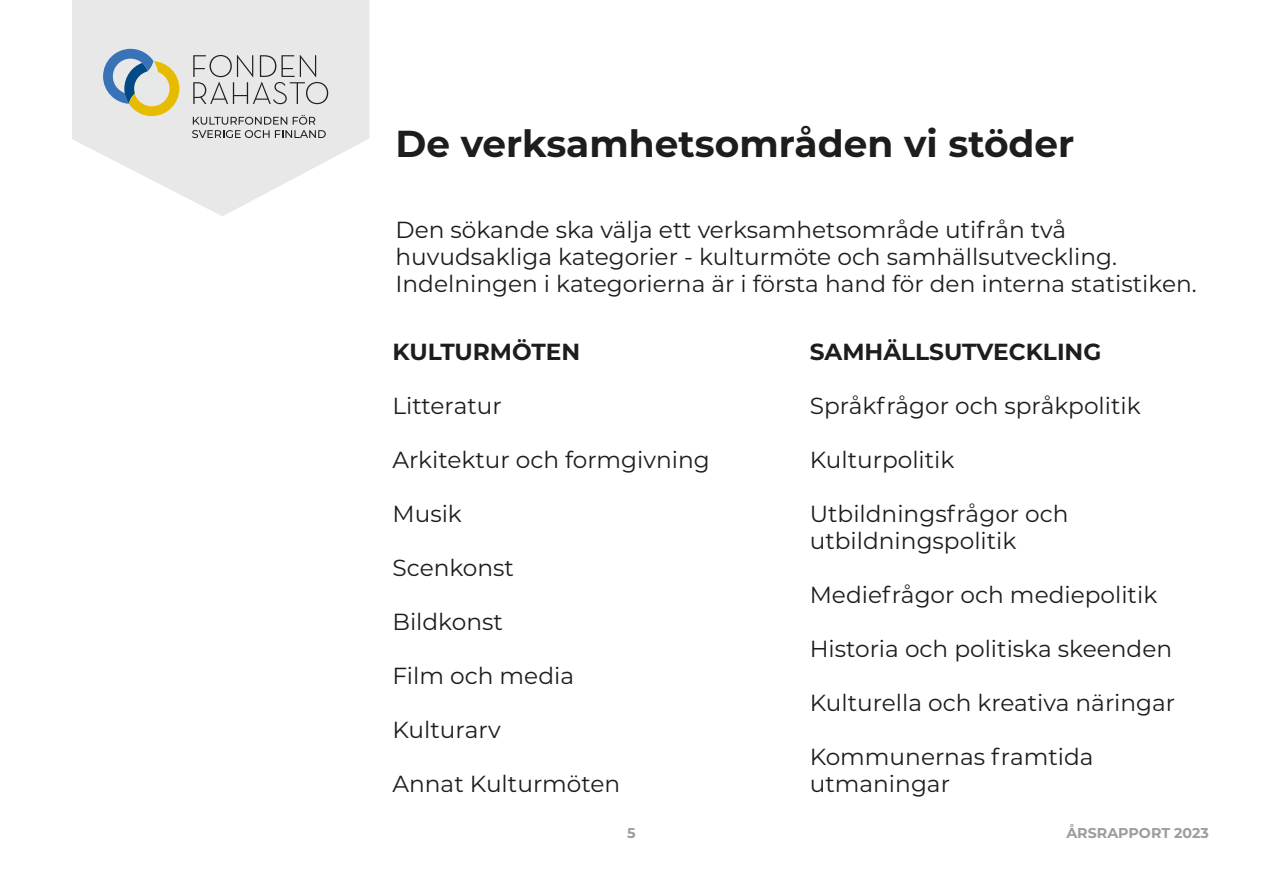
<style>
.page{position:relative;width:1263px;height:893px;background:#fff}
.page>*{position:absolute;margin:0;border:0;box-sizing:border-box;transform-origin:0 0}
.Mid_title_25{font:700 37.5px "Montserrat";color:#1d1d1b}
.body_15_5_base{font:23.25px/27px "Montserrat";color:#1d1d1b}
.allcaps_15_5{font:700 23.25px "Montserrat";color:#1d1d1b}
.t1{font:700 14.25px "Montserrat";color:#9d9d9d}
</style>
<div class="page">
<svg style="left:72px;top:0;width:297px;height:216px;fill:#e8e8e8"></svg>
<svg style="left:193px;top:55px;width:135px;height:49px"></svg>
<svg style="left:103px;top:49px;width:76px;height:67px"></svg>
<svg style="left:192px;top:115px;width:134px;height:23px"></svg>
<p class="Mid_title_25" style="left:395px;top:117px;width:680px">De verksamhetsområden vi stöder</p>
<p class="body_15_5_base" style="left:395px;top:216px;width:803px">Den sökande ska välja ett verksamhetsområde utifrån två huvudsakliga kategorier - kulturmöte och samhällsutveckling.<br>Indelningen i kategorierna är i första hand för den interna statistiken.</p>
<p class="allcaps_15_5" style="left:392px;top:335px;width:189px">KULTURMÖTEN</p>
<p class="body_15_5_base" style="left:392px;top:392px;width:111px">Litteratur</p>
<p class="body_15_5_base" style="left:392px;top:446px;width:319px">Arkitektur och formgivning</p>
<p class="body_15_5_base" style="left:392px;top:500px;width:71px">Musik</p>
<p class="body_15_5_base" style="left:392px;top:554px;width:123px">Scenkonst</p>
<p class="body_15_5_base" style="left:392px;top:608px;width:112px">Bildkonst</p>
<p class="body_15_5_base" style="left:392px;top:662px;width:183px">Film och media</p>
<p class="body_15_5_base" style="left:392px;top:716px;width:110px">Kulturarv</p>
<p class="body_15_5_base" style="left:392px;top:770px;width:229px">Annat Kulturmöten</p>
<p class="allcaps_15_5" style="left:810px;top:335px;width:293px">SAMHÄLLSUTVECKLING</p>
<p class="body_15_5_base" style="left:810px;top:392px;width:333px">Språkfrågor och språkpolitik</p>
<p class="body_15_5_base" style="left:810px;top:446px;width:146px">Kulturpolitik</p>
<p class="body_15_5_base" style="left:810px;top:500px;width:260px">Utbildningsfrågor och utbildningspolitik</p>
<p class="body_15_5_base" style="left:810px;top:581px;width:349px">Mediefrågor och mediepolitik</p>
<p class="body_15_5_base" style="left:810px;top:635px;width:364px">Historia och politiska skeenden</p>
<p class="body_15_5_base" style="left:810px;top:689px;width:367px">Kulturella och kreativa näringar</p>
<p class="body_15_5_base" style="left:810px;top:743px;width:285px">Kommunernas framtida utmaningar</p>
<p class="t1" style="left:627px;top:823px;width:10px">5</p>
<p class="t1" style="left:1066px;top:823px;width:144px">ÅRSRAPPORT 2023</p>
</div>
